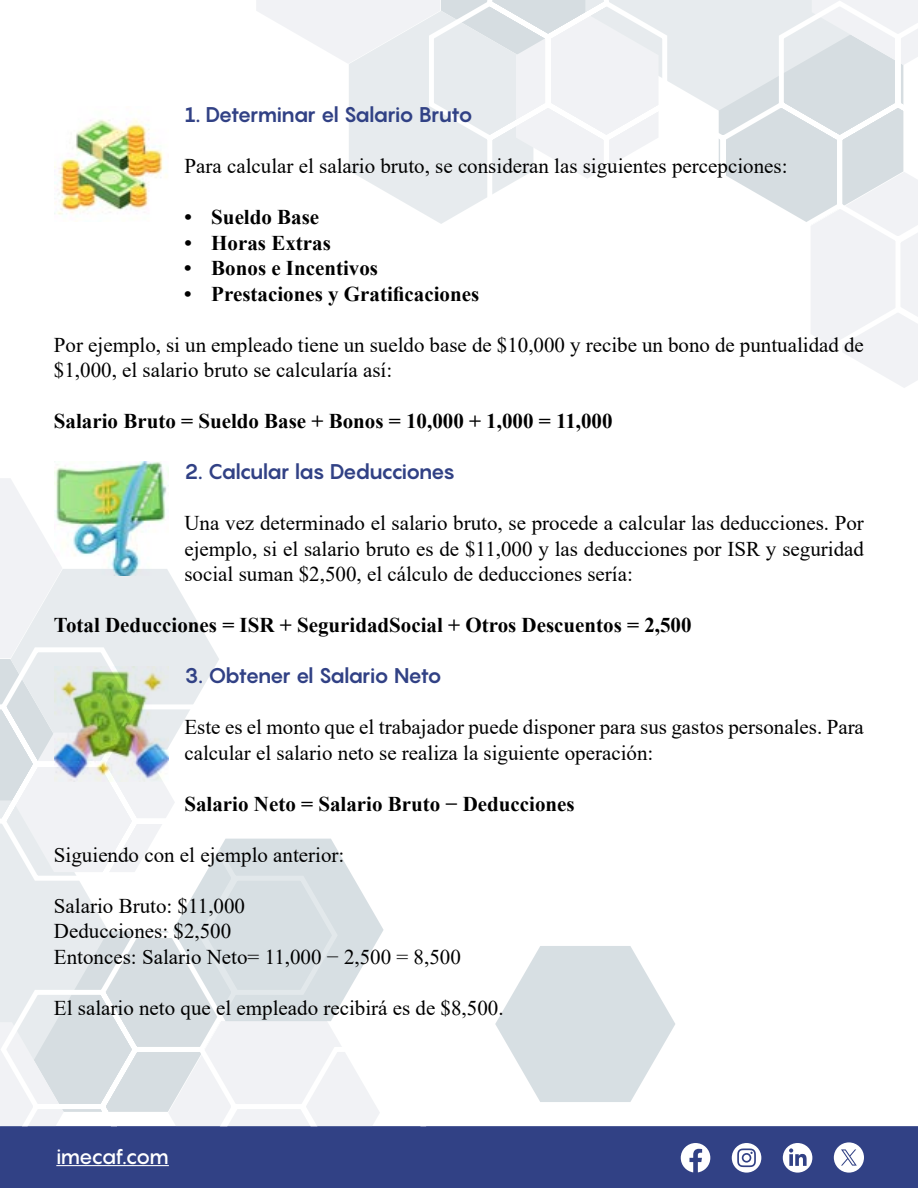
<style>
.page{position:relative;width:918px;height:1188px;background:#fff}
.page>*{position:absolute;margin:0;border:0;box-sizing:border-box;transform-origin:0 0}
.t1{font:21px/25.5px "Times New Roman";color:#000}
.t2{font:700 21px "Times New Roman";color:#000}
.t3{font:700 21px "Pangram";letter-spacing:-.07em;color:#314185}
.t4{font:500 21px "Pangram";letter-spacing:-.075em;color:#fff}
</style>
<div class="page">
<svg style="left:256px;top:0;width:169px;height:214px"></svg>
<svg style="left:425px;top:0;width:493px;height:388px"></svg>
<div style="left:0;top:1126px;width:918px;height:62px;background:#314185;border:2px solid #314185"></div>
<svg style="left:917px;top:1126px;width:1px;height:62px"></svg>
<hr style="left:56px;top:1165px;width:113px;height:1px;background:#fff">
<svg style="left:681px;top:1143px;width:29px;height:29px"></svg>
<svg style="left:732px;top:1143px;width:29px;height:30px"></svg>
<svg style="left:783px;top:1143px;width:29px;height:30px"></svg>
<svg style="left:834px;top:1142px;width:30px;height:31px"></svg>
<svg style="left:495px;top:946px;width:180px;height:156px"></svg>
<svg style="left:0;top:478px;width:210px;height:165px"></svg>
<svg style="left:0;top:643px;width:384px;height:483px"></svg>
<img style="left:54px;top:118px;width:113px;height:97px">
<img style="left:54px;top:461px;width:115px;height:115px">
<img style="left:54px;top:666px;width:115px;height:115px">
<p class="t3" style="left:184px;top:101px;width:290px">1. Determinar el Salario Bruto</p>
<p class="t1" style="left:184px;top:153px;width:605px">Para calcular el salario bruto, se consideran las siguientes percepciones:</p>
<p class="t2" style="left:184px;top:202px;width:136px">• Sueldo Base</p>
<p class="t2" style="left:184px;top:227px;width:148px">• Horas Extras</p>
<p class="t2" style="left:184px;top:253px;width:195px">• Bonos e Incentivos</p>
<p class="t2" style="left:184px;top:278px;width:296px">• Prestaciones y Gratificaciones</p>
<p class="t1" style="left:54px;top:331px;width:812px">Por ejemplo, si un empleado tiene un sueldo base de $10,000 y recibe un bono de puntualidad de $1,000, el salario bruto se calcularía así:</p>
<p class="t2" style="left:54px;top:406px;width:560px">Salario Bruto = Sueldo Base + Bonos = 10,000 + 1,000 = 11,000</p>
<p class="t3" style="left:184px;top:458px;width:272px">2. Calcular las Deducciones</p>
<p class="t1" style="left:184px;top:510px;width:681px;text-align:justify">Una vez determinado el salario bruto, se procede a calcular las deducciones. Por ejemplo, si el salario bruto es de $11,000 y las deducciones por ISR y seguridad social suman $2,500, el cálculo de deducciones sería:</p>
<p class="t2" style="left:54px;top:610px;width:639px">Total Deducciones = ISR + SeguridadSocial + Otros Descuentos = 2,500</p>
<p class="t3" style="left:184px;top:662px;width:259px">3. Obtener el Salario Neto</p>
<p class="t1" style="left:184px;top:714px;width:681px">Este es el monto que el trabajador puede disponer para sus gastos personales. Para calcular el salario neto se realiza la siguiente operación:</p>
<p class="t2" style="left:184px;top:788px;width:392px">Salario Neto = Salario Bruto − Deducciones</p>
<p class="t1" style="left:54px;top:841px;width:292px">Siguiendo con el ejemplo anterior:</p>
<p class="t1" style="left:54px;top:892px;width:408px">Salario Bruto: $11,000<br>Deducciones: $2,500<br>Entonces: Salario Neto= 11,000 − 2,500 = 8,500</p>
<p class="t1" style="left:54px;top:994px;width:451px">El salario neto que el empleado recibirá es de $8,500.</p>
<p class="t4" style="left:56px;top:1142px;width:114px">imecaf.com</p>
</div>
